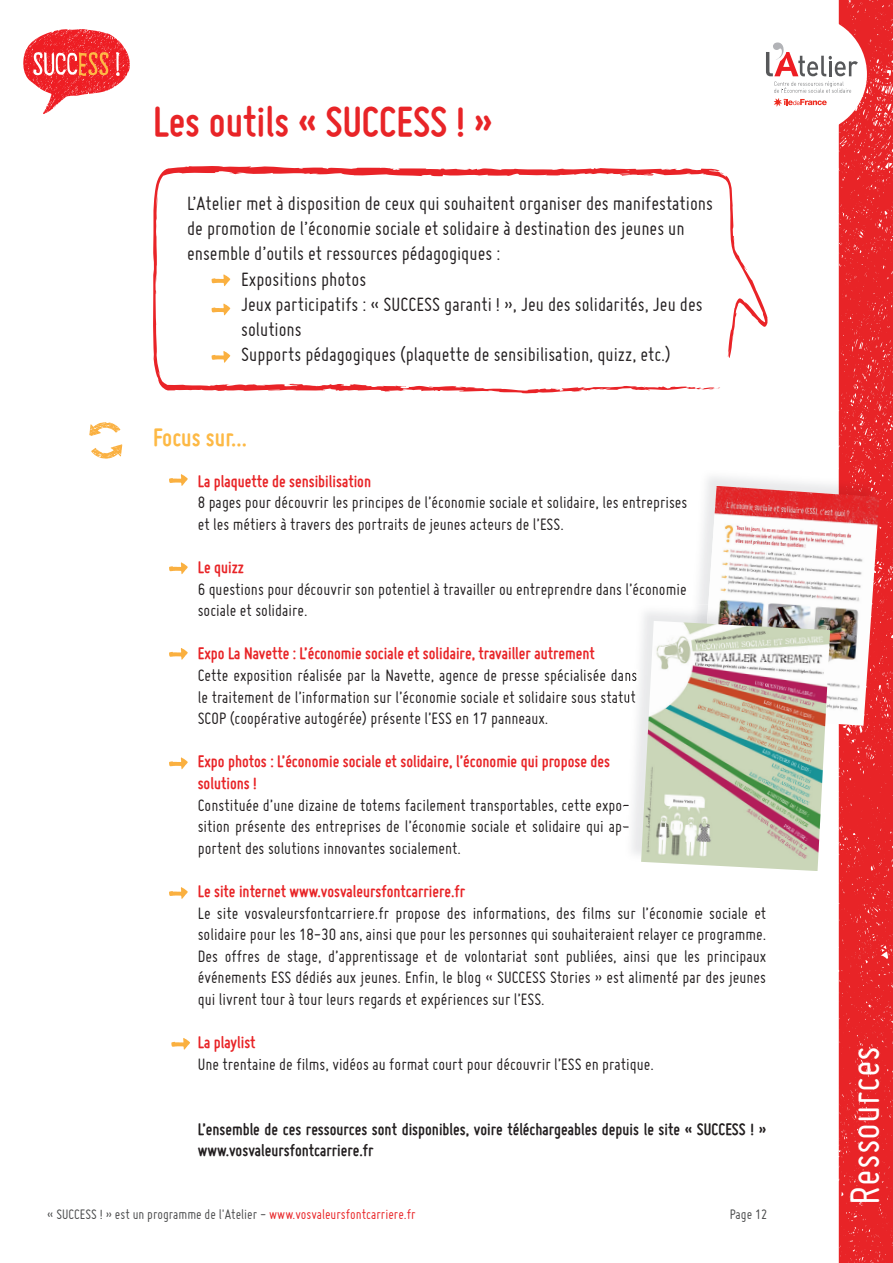
<style>
.page{position:relative;width:893px;height:1263px;background:#fff}
.page>*{position:absolute;margin:0;border:0;box-sizing:border-box;transform-origin:0 0}
.t1{font:700 45px "Miso";color:#e82427}
.t2{font:45px "Miso";color:#fff}
.t3{font:700 27px "Miso";color:#fdb945}
.t4{font:21px "Miso";color:#231f20}
.t5{font:18px/21.6px "Miso";color:#231f20;text-align:justify}
.t6{font:700 18px/21.6px "Miso";color:#e82427}
.t7{font:700 18px/21.6px "Miso";color:#231f20}
.t8{font:15px "Miso";color:#4b4c4d}
.s1{color:#e82427}
</style>
<div class="page">
<svg style="left:839px;top:0;width:54px;height:1263px;background:#e8292c"></svg>
<svg style="left:23px;top:29px;width:107px;height:85px"></svg>
<div style="left:749px;top:15px;width:118px;height:118px;background:#fff;border-radius:50%"></div>
<svg style="left:766px;top:41px;width:92px;height:66px"></svg>
<img style="left:839px;top:469px;width:39px;height:17px">
<img style="left:701px;top:486px;width:178px;height:240px">
<svg style="left:169px;top:474px;width:19px;height:12px"></svg>
<svg style="left:169px;top:562px;width:19px;height:12px"></svg>
<svg style="left:169px;top:757px;width:19px;height:12px"></svg>
<svg style="left:169px;top:648px;width:19px;height:12px"></svg>
<svg style="left:153px;top:166px;width:615px;height:228px"></svg>
<svg style="left:211px;top:274px;width:19px;height:12px"></svg>
<svg style="left:211px;top:304px;width:19px;height:11px"></svg>
<svg style="left:211px;top:351px;width:19px;height:12px"></svg>
<svg style="left:89px;top:422px;width:31px;height:14px"></svg>
<svg style="left:91px;top:444px;width:31px;height:15px"></svg>
<img style="left:701px;top:604px;width:129px;height:17px">
<img style="left:625px;top:672px;width:12px;height:10px">
<svg style="left:624px;top:691px;width:12px;height:12px"></svg>
<img style="left:641px;top:621px;width:189px;height:250px">
<svg style="left:169px;top:887px;width:19px;height:12px"></svg>
<svg style="left:171px;top:1038px;width:19px;height:12px"></svg>
<h1 class="t1" style="left:153px;top:96px;width:341px">Les outils « SUCCESS ! »</h1>
<p class="t4" style="left:187px;top:192px;width:527px">L’Atelier met à disposition de ceux qui souhaitent organiser des manifestations</p>
<p class="t4" style="left:187px;top:217px;width:499px">de promotion de l’économie sociale et solidaire à destination des jeunes un</p>
<p class="t4" style="left:187px;top:242px;width:315px">ensemble d’outils et ressources pédagogiques :</p>
<p class="t4" style="left:241px;top:267px;width:127px">Expositions photos</p>
<p class="t4" style="left:241px;top:292px;width:463px">Jeux participatifs : « SUCCESS garanti ! », Jeu des solidarités, Jeu des</p>
<p class="t4" style="left:241px;top:318px;width:62px">solutions</p>
<p class="t4" style="left:241px;top:343px;width:431px">Supports pédagogiques (plaquette de sensibilisation, quizz, etc.)</p>
<h2 class="t3" style="left:153px;top:422px;width:95px">Focus sur...</h2>
<p class="t6" style="left:198px;top:470px;width:175px">La plaquette de sensibilisation</p>
<p class="t5" style="left:198px;top:491px;width:491px">8 pages pour découvrir les principes de l’économie sociale et solidaire, les entreprises et les métiers à travers des portraits de jeunes acteurs de l’ESS.</p>
<p class="t6" style="left:198px;top:556px;width:48px">Le quizz</p>
<p class="t5" style="left:198px;top:578px;width:490px">6 questions pour découvrir son potentiel à travailler ou entreprendre dans l’économie sociale et solidaire.</p>
<p class="t6" style="left:198px;top:643px;width:398px">Expo La Navette : L’économie sociale et solidaire, travailler autrement</p>
<p class="t5" style="left:198px;top:664px;width:441px">Cette exposition réalisée par la Navette, agence de presse spécialisée dans le traitement de l’information sur l’économie sociale et solidaire sous statut SCOP (coopérative autogérée) présente l’ESS en 17 panneaux.</p>
<p class="t6" style="left:198px;top:751px;width:414px">Expo photos : L’économie sociale et solidaire, l’économie qui propose des solutions !</p>
<p class="t5" style="left:198px;top:794px;width:433px">Constituée d’une dizaine de totems facilement transportables, cette expo&shy;sition présente des entreprises de l’économie sociale et solidaire qui ap&shy;portent des solutions innovantes socialement.</p>
<p class="t6" style="left:198px;top:880px;width:269px">Le site internet www.vosvaleursfontcarriere.fr</p>
<p class="t5" style="left:198px;top:902px;width:570px">Le site vosvaleursfontcarriere.fr propose des informations, des films sur l’économie sociale et solidaire pour les 18-30 ans, ainsi que pour les personnes qui souhaiteraient relayer ce programme.<br>Des offres de stage, d’apprentissage et de volontariat sont publiées, ainsi que les principaux événements ESS dédiés aux jeunes. Enfin, le blog « SUCCESS Stories » est alimenté par des jeunes qui livrent tour à tour leurs regards et expériences sur l’ESS.</p>
<p class="t6" style="left:198px;top:1031px;width:59px">La playlist</p>
<p class="t5" style="left:198px;top:1053px;width:458px">Une trentaine de films, vidéos au format court pour découvrir l’ESS en pratique.</p>
<p class="t7" style="left:198px;top:1118px;width:570px">L’ensemble de ces ressources sont disponibles, voire téléchargeables depuis le site « SUCCESS ! » www.vosvaleursfontcarriere.fr</p>
<p class="t8" style="left:47px;top:1206px;width:370px">« SUCCESS ! » est un programme de l'Atelier - <span class="s1">www.vosvaleursfontcarriere.fr</span></p>
<p class="t8" style="left:730px;top:1206px;width:39px">Page 12</p>
<h1 class="t2" style="left:840px;top:1204px;width:160px;rotate:-90deg">Ressources</h1>
</div>
